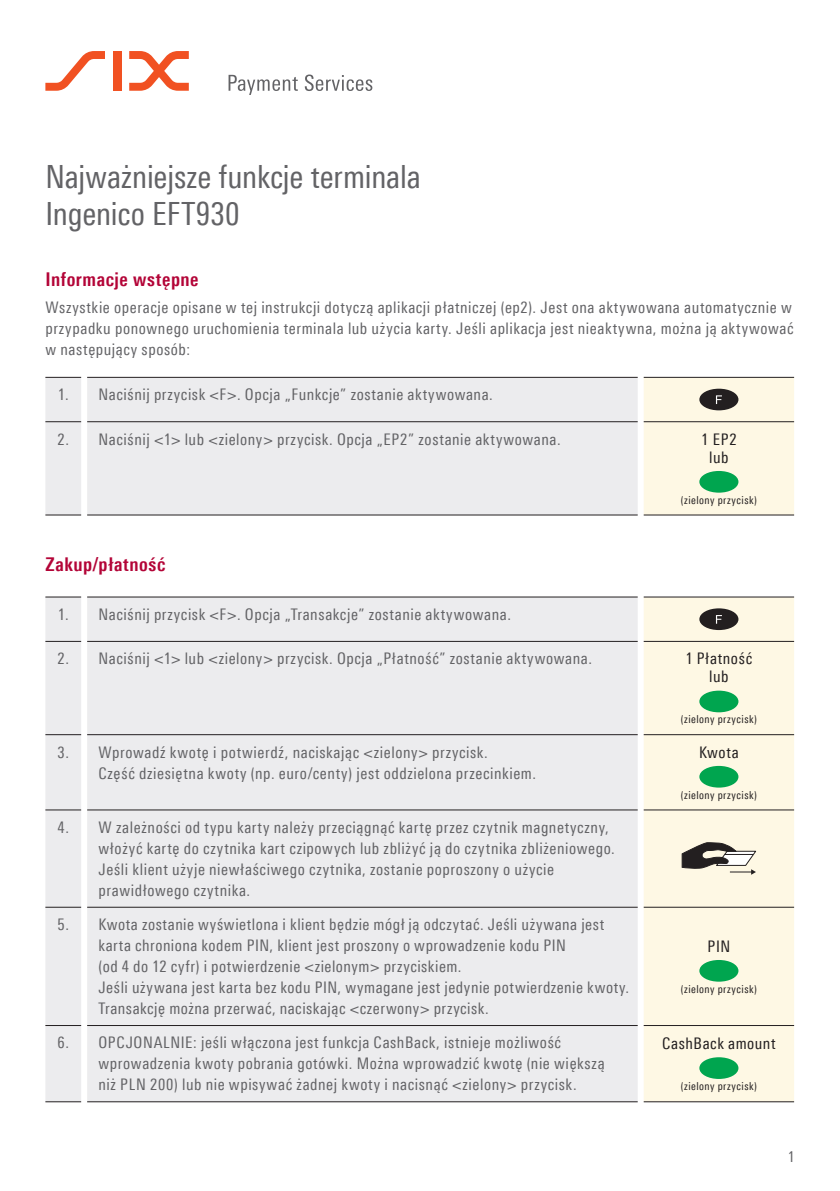
<style>
.page{position:relative;width:840px;height:1191px;background:#fff}
.page>*{position:absolute;margin:0;border:0;box-sizing:border-box;transform-origin:0 0}
.t1{font:32px/37px "Linotype Univers 420 Cn";letter-spacing:-.005em;color:#636366}
.t2{font:700 19px "Linotype Univers 620 Cn";letter-spacing:.035em;color:#b30437}
.t3{font:16px/21px "Linotype Univers 420 Cn";letter-spacing:.035em;color:#636366}
.t4{font:16px/18px "Linotype Univers 420 Cn";letter-spacing:.035em;color:#231f20;text-align:center}
.t5{font:15px "Linotype Univers 420 Cn";color:#636366}
.t6{font:11px "Linotype Univers 420 Cn";letter-spacing:.045em;color:#231f20}
</style>
<div class="page">
<div style="left:45px;top:377px;width:592px;height:138px;background:#ececee"></div>
<hr style="left:45px;top:377px;width:36px;height:1px;background:#231f20">
<hr style="left:87px;top:377px;width:550px;height:1px;background:#231f20">
<hr style="left:45px;top:421px;width:36px;height:1px;background:#231f20">
<hr style="left:87px;top:421px;width:550px;height:1px;background:#231f20">
<hr style="left:45px;top:514px;width:36px;height:1px;background:#231f20">
<hr style="left:87px;top:514px;width:550px;height:1px;background:#231f20">
<svg style="left:643px;top:377px;width:150px;height:138px;background:#f2edda"></svg>
<div style="left:699px;top:472px;width:38px;height:20px;background:#00a54f;border-radius:50%"></div>
<div style="left:699px;top:471px;width:39px;height:21px;border:2px solid #00a54f;border-radius:50%"></div>
<div style="left:45px;top:597px;width:592px;height:504px;background:#ececee"></div>
<div style="left:643px;top:597px;width:150px;height:504px;background:#fef8e4"></div>
<hr style="left:45px;top:596px;width:36px;height:1px;background:#231f20">
<hr style="left:87px;top:596px;width:550px;height:1px;background:#231f20">
<hr style="left:643px;top:596px;width:150px;height:1px;background:#231f20">
<hr style="left:45px;top:641px;width:36px;height:1px;background:#231f20">
<hr style="left:87px;top:641px;width:550px;height:1px;background:#231f20">
<hr style="left:643px;top:641px;width:150px;height:1px;background:#231f20">
<hr style="left:45px;top:734px;width:36px;height:1px;background:#231f20">
<hr style="left:87px;top:734px;width:550px;height:1px;background:#231f20">
<hr style="left:643px;top:734px;width:150px;height:1px;background:#231f20">
<hr style="left:45px;top:809px;width:36px;height:1px;background:#231f20">
<hr style="left:87px;top:809px;width:550px;height:1px;background:#231f20">
<hr style="left:643px;top:809px;width:150px;height:1px;background:#231f20">
<hr style="left:45px;top:907px;width:36px;height:1px;background:#231f20">
<hr style="left:87px;top:907px;width:550px;height:1px;background:#231f20">
<hr style="left:643px;top:907px;width:150px;height:1px;background:#231f20">
<hr style="left:45px;top:1025px;width:36px;height:1px;background:#231f20">
<hr style="left:87px;top:1025px;width:550px;height:1px;background:#231f20">
<hr style="left:643px;top:1025px;width:150px;height:1px;background:#231f20">
<hr style="left:45px;top:1101px;width:36px;height:1px;background:#231f20">
<hr style="left:87px;top:1101px;width:550px;height:1px;background:#231f20">
<hr style="left:643px;top:1101px;width:150px;height:1px;background:#231f20">
<div style="left:699px;top:609px;width:38px;height:20px;background:#231f20;border-radius:50%"></div>
<div style="left:699px;top:608px;width:39px;height:22px;border:2px solid #231f20;border-radius:50%"></div>
<svg style="left:715px;top:615px;width:6px;height:8px"></svg>
<div style="left:699px;top:691px;width:38px;height:20px;background:#00a54f;border-radius:50%"></div>
<div style="left:699px;top:690px;width:39px;height:22px;border:2px solid #00a54f;border-radius:50%"></div>
<div style="left:699px;top:766px;width:38px;height:20px;background:#00a54f;border-radius:50%"></div>
<div style="left:699px;top:766px;width:39px;height:21px;border:2px solid #00a54f;border-radius:50%"></div>
<svg style="left:681px;top:842px;width:74px;height:32px;background:#a29e95"></svg>
<div style="left:699px;top:960px;width:38px;height:20px;background:#00a54f;border-radius:50%"></div>
<div style="left:699px;top:960px;width:39px;height:21px;border:2px solid #00a54f;border-radius:50%"></div>
<div style="left:699px;top:1058px;width:38px;height:20px;background:#00a54f;border-radius:50%"></div>
<div style="left:699px;top:1057px;width:39px;height:22px;border:2px solid #00a54f;border-radius:50%"></div>
<svg style="left:45px;top:51px;width:60px;height:40px"></svg>
<div style="left:113px;top:51px;width:8px;height:40px;background:#f15122"></div>
<svg style="left:129px;top:51px;width:60px;height:40px"></svg>
<svg style="left:228px;top:74px;width:144px;height:21px"></svg>
<h1 class="t1" style="left:45px;top:157px;width:376px">Najważniejsze funkcje terminala<br>Ingenico EFT930</h1>
<p class="t2" style="left:45px;top:268px;width:155px">Informacje wstępne</p>
<p class="t3" style="left:45px;top:296px;width:749px;text-align:justify">Wszystkie operacje opisane w tej instrukcji dotyczą aplikacji płatniczej (ep2). Jest ona aktywowana automatycznie w przypadku ponownego uruchomienia terminala lub użycia karty. Jeśli aplikacja jest nieaktywna, można ją aktywować w następujący sposób:</p>
<p class="t3" style="left:58px;top:384px;width:436px">1. Naciśnij przycisk &lt;F&gt;. Opcja „Funkcje” zostanie aktywowana.</p>
<p class="t3" style="left:58px;top:428px;width:504px">2. Naciśnij &lt;1&gt; lub &lt;zielony&gt; przycisk. Opcja „EP2” zostanie aktywowana.</p>
<p class="t4" style="left:700px;top:430px;width:37px">1 EP2 lub</p>
<p class="t6" style="left:680px;top:493px;width:77px">(zielony przycisk)</p>
<p class="t2" style="left:45px;top:553px;width:122px">Zakup/płatność</p>
<p class="t3" style="left:58px;top:603px;width:454px">1. Naciśnij przycisk &lt;F&gt;. Opcja „Transakcje” zostanie aktywowana.</p>
<p class="t3" style="left:58px;top:648px;width:535px">2. Naciśnij &lt;1&gt; lub &lt;zielony&gt; przycisk. Opcja „Płatność” zostanie aktywowana.</p>
<p class="t4" style="left:685px;top:649px;width:68px">1 Płatność lub</p>
<p class="t6" style="left:680px;top:713px;width:77px">(zielony przycisk)</p>
<p class="t3" style="left:98px;top:741px;width:439px;text-indent:-41px">3. Wprowadź kwotę i potwierdź, naciskając &lt;zielony&gt; przycisk.<br>Część dziesiętna kwoty (np. euro/centy) jest oddzielona przecinkiem.</p>
<p class="t4" style="left:698px;top:743px;width:41px">Kwota</p>
<p class="t6" style="left:680px;top:788px;width:77px">(zielony przycisk)</p>
<p class="t3" style="left:98px;top:816px;width:517px;text-indent:-41px">4. W zależności od typu karty należy przeciągnąć kartę przez czytnik magnetyczny, włożyć kartę do czytnika kart czipowych lub zbliżyć ją do czytnika zbliżeniowego.<br>Jeśli klient użyje niewłaściwego czytnika, zostanie poproszony o użycie prawidłowego czytnika.</p>
<p class="t3" style="left:98px;top:914px;width:532px;text-indent:-41px">5. Kwota zostanie wyświetlona i klient będzie mógł ją odczytać. Jeśli używana jest karta chroniona kodem PIN, klient jest proszony o wprowadzenie kodu PIN<br>(od 4 do 12 cyfr) i potwierdzenie &lt;zielonym&gt; przyciskiem.<br>Jeśli używana jest karta bez kodu PIN, wymagane jest jedynie potwierdzenie kwoty.<br>Transakcję można przerwać, naciskając &lt;czerwony&gt; przycisk.</p>
<p class="t4" style="left:707px;top:936px;width:24px">PIN</p>
<p class="t6" style="left:680px;top:982px;width:77px">(zielony przycisk)</p>
<p class="t3" style="left:98px;top:1032px;width:507px;text-indent:-41px">6. OPCJONALNIE: jeśli włączona jest funkcja CashBack, istnieje możliwość wprowadzenia kwoty pobrania gotówki. Można wprowadzić kwotę (nie większą niż PLN 200) lub nie wpisywać żadnej kwoty i nacisnąć &lt;zielony&gt; przycisk.</p>
<p class="t4" style="left:661px;top:1034px;width:115px">CashBack amount</p>
<p class="t6" style="left:680px;top:1079px;width:77px">(zielony przycisk)</p>
<p class="t5" style="left:787px;top:1148px;width:8px">1</p>
</div>
